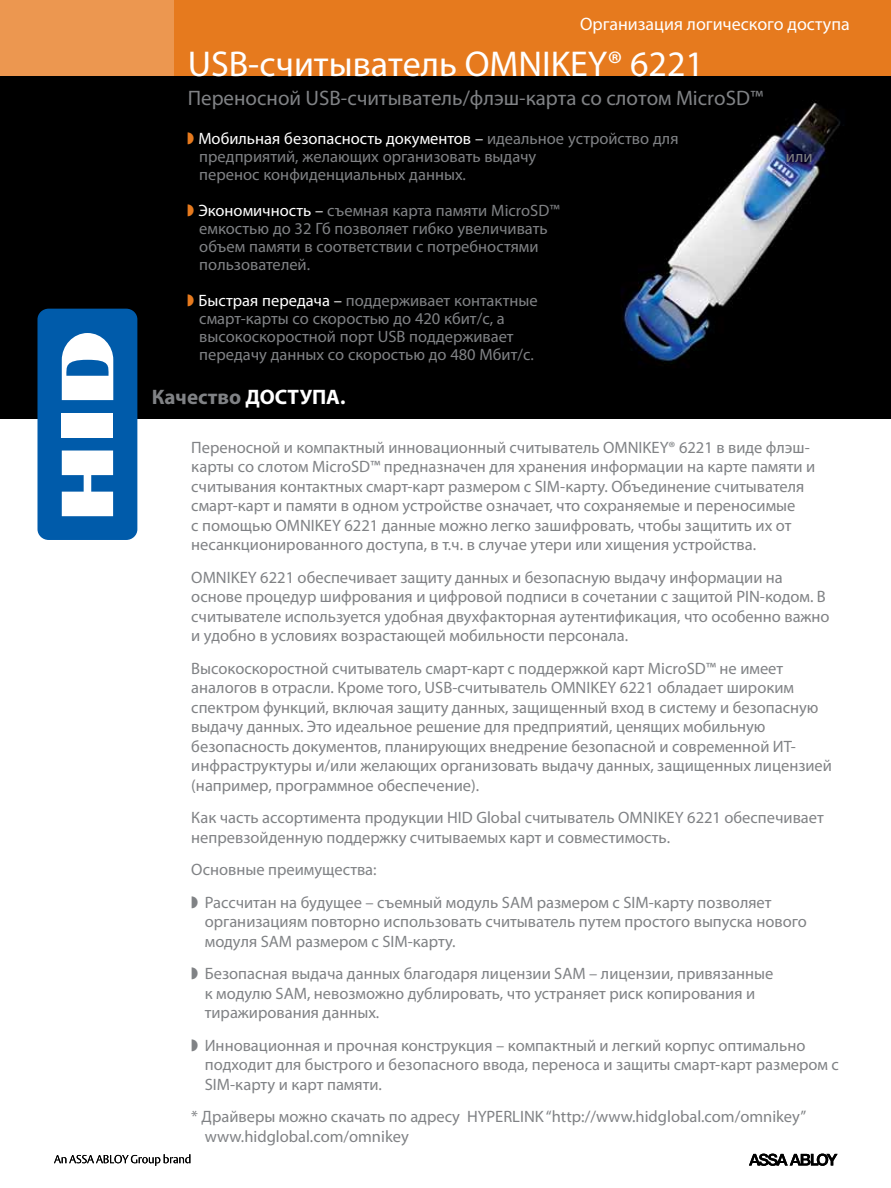
<style>
.page{position:relative;width:891px;height:1188px;background:#fff}
.page>*{position:absolute;margin:0;border:0;box-sizing:border-box;transform-origin:0 0}
.t1{font:36px "Myriad Pro";color:#fff}
.t2{font:21px "Myriad Pro";color:#808285}
.t3{font:700 21px "Myriad Pro";color:#808285}
.t4{font:18px "Myriad Pro";color:#fff}
.t5{font:16.5px/19.5px "Myriad Pro";color:#808285}
.s1{color:#fff}
</style>
<div class="page">
<div style="left:0;top:0;width:891px;height:84px;background:#ec9750"></div>
<div style="left:175px;top:0;width:716px;height:84px;background:#e67a1e"></div>
<img style="left:174px;top:77px;width:717px;height:341px">
<div style="left:0;top:77px;width:174px;height:341px;background:#000"></div>
<div style="left:38px;top:309px;width:99px;height:231px;background:#005baa;border-radius:11px"></div>
<div style="left:62px;top:413px;width:51px;height:24px;background:#fff"></div>
<svg style="left:62px;top:451px;width:51px;height:65px"></svg>
<svg style="left:62px;top:333px;width:51px;height:67px"></svg>
<svg style="left:54px;top:1154px;width:136px;height:12px"></svg>
<svg style="left:749px;top:1154px;width:89px;height:12px"></svg>
<svg style="left:188px;top:132px;width:6px;height:12px"></svg>
<svg style="left:188px;top:204px;width:6px;height:12px"></svg>
<svg style="left:188px;top:294px;width:6px;height:12px"></svg>
<p class="t4" style="left:580px;top:12px;width:271px">Организация логического доступа</p>
<h1 class="t1" style="left:188px;top:41px;width:518px">USB-считыватель OMNIKEY® 6221</h1>
<p class="t2" style="left:188px;top:85px;width:577px">Переносной USB-считыватель/флэш-карта со слотом MicroSD™</p>
<p class="t5" style="left:198px;top:129px;width:482px;line-height:18px"><span class="s1">Мобильная безопасность документов –</span> идеальное устройство для предприятий, желающих организовать выдачу</p>
<p class="t5" style="left:198px;top:156px;width:363px;line-height:36px">перенос конфиденциальных данных.<br><span class="s1">Экономичность –</span> съемная карта памяти MicroSD™</p>
<p class="t5" style="left:199px;top:219px;width:350px;line-height:18px">емкостью до 32 Гб позволяет гибко увеличивать объем памяти в соответствии с потребностями пользователей.</p>
<p class="t5" style="left:198px;top:291px;width:341px;line-height:18px"><span class="s1">Быстрая передача –</span> поддерживает контактные смарт-карты со скоростью до 420 кбит/с, а высокоскоростной порт USB поддерживает передачу данных со скоростью до 480 Мбит/с.</p>
<p class="t3" style="left:152px;top:383px;width:195px">Качество <span class="s1">ДОСТУПА.</span></p>
<p class="t5" style="left:786px;top:146px;width:28px">или</p>
<p class="t5" style="left:191px;top:437px;width:625px">Переносной и компактный инновационный считыватель OMNIKEY® 6221 в виде флэш&shy;карты со слотом MicroSD™ предназначен для хранения информации на карте памяти и считывания контактных смарт-карт размером с SIM-карту. Объединение считывателя смарт-карт и памяти в одном устройстве означает, что сохраняемые и переносимые<br>с помощью OMNIKEY 6221 данные можно легко зашифровать, чтобы защитить их от несанкционированного доступа, в т.ч. в случае утери или хищения устройства.</p>
<p class="t5" style="left:191px;top:567px;width:640px">OMNIKEY 6221 обеспечивает защиту данных и безопасную выдачу информации на основе процедур шифрования и цифровой подписи в сочетании с защитой PIN-кодом. В считывателе используется удобная двухфакторная аутентификация, что особенно важно и удобно в условиях возрастающей мобильности персонала.</p>
<p class="t5" style="left:191px;top:658px;width:642px">Высокоскоростной считыватель смарт-карт с поддержкой карт MicroSD™ не имеет аналогов в отрасли. Кроме того, USB-считыватель OMNIKEY 6221 обладает широким спектром функций, включая защиту данных, защищенный вход в систему и безопасную выдачу данных. Это идеальное решение для предприятий, ценящих мобильную безопасность документов, планирующих внедрение безопасной и современной ИТ&shy;инфраструктуры и/или желающих организовать выдачу данных, защищенных лицензией (например, программное обеспечение).</p>
<p class="t5" style="left:191px;top:808px;width:634px">Как часть ассортимента продукции HID Global считыватель OMNIKEY 6221 обеспечивает непревзойденную поддержку считываемых карт и совместимость.</p>
<p class="t5" style="left:205px;top:853px;width:568px;line-height:32.4px;text-indent:-13px">Основные преимущества:<br>Рассчитан на будущее – съемный модуль SAM размером с SIM-карту позволяет</p>
<p class="t5" style="left:205px;top:912px;width:604px">организациям повторно использовать считыватель путем простого выпуска нового модуля SAM размером с SIM-карту.</p>
<p class="t5" style="left:205px;top:964px;width:570px">Безопасная выдача данных благодаря лицензии SAM – лицензии, привязанные к модулю SAM, невозможно дублировать, что устраняет риск копирования и тиражирования данных.</p>
<p class="t5" style="left:205px;top:1035px;width:636px">Инновационная и прочная конструкция – компактный и легкий корпус оптимально подходит для быстрого и безопасного ввода, переноса и защиты смарт-карт размером с<br>SIM-карту и карт памяти.</p>
<p class="t5" style="left:205px;top:1107px;width:603px;text-indent:-13px">* Драйверы можно скачать по адресу HYPERLINK “http://www.hidglobal.com/omnikey” www.hidglobal.com/omnikey</p>
</div>
